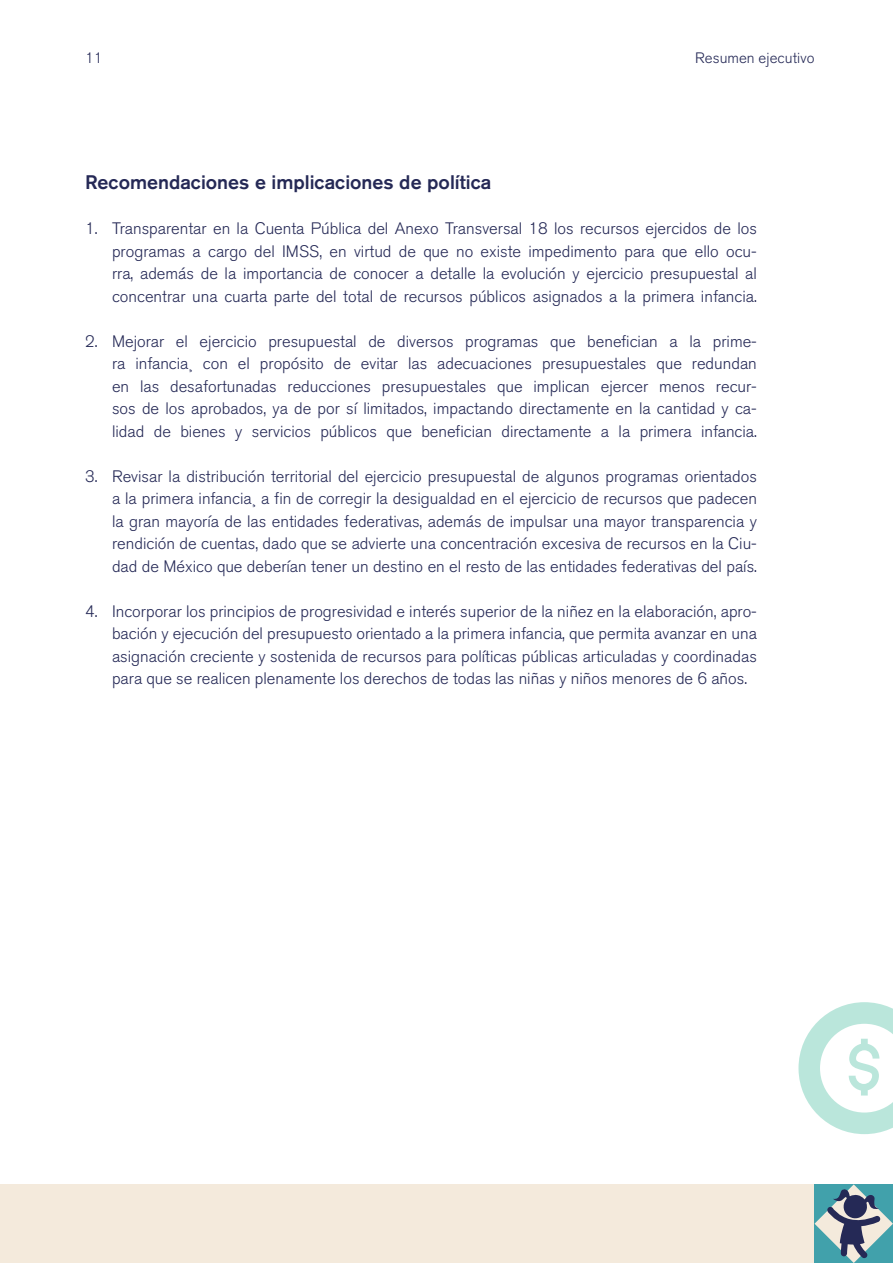
<style>
.page{position:relative;width:893px;height:1263px;background:#fff}
.page>*{position:absolute;margin:0;border:0;box-sizing:border-box;transform-origin:0 0}
.Cuerpo_de_texto{font:500 19.5px "Akzidenz Grotesk BQ";color:#252956}
.t1{font:300 16.5px/22.5px "Akzidenz Grotesk BQ";color:#252956;text-align:justify}
.t2{font:300 15px "Akzidenz Grotesk BQ";letter-spacing:.005em;color:#252956}
</style>
<div class="page">
<div style="left:0;top:1184px;width:893px;height:79px;background:#f4eadc"></div>
<svg style="left:814px;top:1184px;width:79px;height:79px"></svg>
<svg style="left:798px;top:1002px;width:95px;height:132px"></svg>
<p class="t2" style="left:85px;top:49px;width:19px">11</p>
<p class="t2" style="left:695px;top:50px;width:121px">Resumen ejecutivo</p>
<p class="Cuerpo_de_texto" style="left:85px;top:170px;width:408px">Recomendaciones e implicaciones de política</p>
<p class="t1" style="left:112px;top:217px;width:646px;text-indent:-27px">1. Transparentar en la Cuenta Pública del Anexo Transversal 18 los recursos ejercidos de los programas a cargo del IMSS, en virtud de que no existe impedimento para que ello ocu&shy;rra, además de la importancia de conocer a detalle la evolución y ejercicio presupuestal al concentrar una cuarta parte del total de recursos públicos asignados a la primera infancia.</p>
<p class="t1" style="left:112px;top:330px;width:646px;text-indent:-27px">2. Mejorar el ejercicio presupuestal de diversos programas que benefician a la prime&shy;ra infancia¸ con el propósito de evitar las adecuaciones presupuestales que redundan en las desafortunadas reducciones presupuestales que implican ejercer menos recur&shy;sos de los aprobados, ya de por sí limitados, impactando directamente en la cantidad y ca&shy;lidad de bienes y servicios públicos que benefician directamente a la primera infancia.</p>
<p class="t1" style="left:112px;top:465px;width:646px;text-indent:-27px">3. Revisar la distribución territorial del ejercicio presupuestal de algunos programas orientados a la primera infancia¸ a fin de corregir la desigualdad en el ejercicio de recursos que padecen la gran mayoría de las entidades federativas, además de impulsar una mayor transparencia y rendición de cuentas, dado que se advierte una concentración excesiva de recursos en la Ciu&shy;dad de México que deberían tener un destino en el resto de las entidades federativas del país.</p>
<p class="t1" style="left:112px;top:600px;width:646px;text-indent:-27px">4. Incorporar los principios de progresividad e interés superior de la niñez en la elaboración, apro&shy;bación y ejecución del presupuesto orientado a la primera infancia, que permita avanzar en una asignación creciente y sostenida de recursos para políticas públicas articuladas y coordinadas para que se realicen plenamente los derechos de todas las niñas y niños menores de 6 años.</p>
</div>
